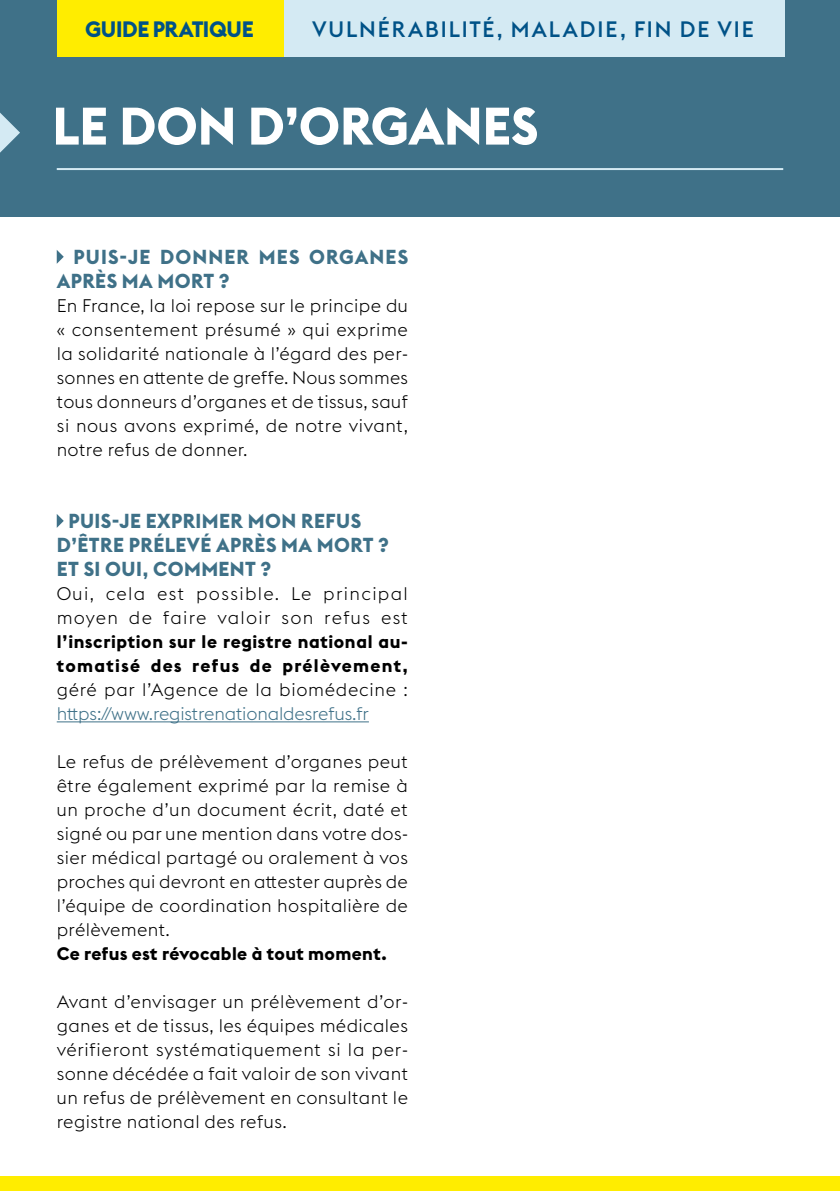
<style>
.page{position:relative;width:840px;height:1191px;background:#fff}
.page>*{position:absolute;margin:0;border:0;box-sizing:border-box;transform-origin:0 0}
.t1{font:700 52px "Euclid Flex";color:#fff}
.t2{font:500 22px "Euclid Flex";letter-spacing:.085em;color:#005287}
.t3{font:700 22px "Euclid Flex";letter-spacing:-.02em;color:#005287}
.t4{font:700 20px/24px "Euclid Flex";letter-spacing:.02em;color:#3f7188}
.t5{font:700 20px/24px "Euclid Flex";letter-spacing:.055em;color:#3f7188}
.t6{font:300 18px/24px "Euclid Flex";letter-spacing:.02em;color:#000;text-align:justify}
.t7{font:700 18px/24px "Euclid Flex";letter-spacing:.035em;color:#000}
.t8{font:300 18px/24px "Euclid Flex";letter-spacing:.07em;color:#000}
.t9{font:300 18px "Euclid Flex";letter-spacing:-.01em;color:#3f7188}
.t10{font:300 18px "Euclid Flex";letter-spacing:.04em;color:#000}
</style>
<div class="page">
<div style="left:0;top:1176px;width:839px;height:15px;background:#ffed00"></div>
<hr style="left:57px;top:721px;width:312px;height:1px;background:#3f7188">
<svg style="left:57px;top:250px;width:7px;height:14px"></svg>
<svg style="left:57px;top:514px;width:7px;height:14px"></svg>
<div style="left:0;top:0;width:839px;height:216px;background:#3f7188"></div>
<svg style="left:0;top:113px;width:20px;height:40px"></svg>
<div style="left:57px;top:0;width:226px;height:57px;background:#ffed00"></div>
<hr style="left:57px;top:168px;width:725px;height:2px;background:#d4eaf3">
<div style="left:283px;top:0;width:500px;height:57px;background:#d4eaf3"></div>
<p class="t3" style="left:85px;top:17px;width:170px">GUIDE PRATIQUE</p>
<p class="t2" style="left:312px;top:17px;width:443px">VULNÉRABILITÉ, MALADIE, FIN DE VIE</p>
<h1 class="t1" style="left:52px;top:96px;width:487px">LE DON D’ORGANES</h1>
<p class="t5" style="left:57px;top:245px;width:352px;text-indent:17px">PUIS-JE DONNER MES ORGANES<br>APRÈS MA MORT ?</p>
<p class="t6" style="left:57px;top:294px;width:352px">En France, la loi repose sur le principe du « consentement présumé » qui exprime la solidarité nationale à l’égard des per&shy;sonnes en attente de greffe. Nous sommes tous donneurs d’organes et de tissus, sauf si nous avons exprimé, de notre vivant, notre refus de donner.</p>
<p class="t4" style="left:57px;top:509px;width:333px;text-indent:12px">PUIS-JE EXPRIMER MON REFUS<br>D’ÊTRE PRÉLEVÉ APRÈS MA MORT ?<br>ET SI OUI, COMMENT ?</p>
<p class="t8" style="left:57px;top:582px;width:352px">Oui, cela est possible. Le principal moyen de faire valoir son refus est</p>
<p class="t7" style="left:57px;top:630px;width:352px">l’inscription sur le registre national au&shy;tomatisé des refus de prélèvement,</p>
<p class="t10" style="left:57px;top:679px;width:352px">géré par l’Agence de la biomédecine :</p>
<p class="t9" style="left:57px;top:703px;width:313px">https://www.registrenationaldesrefus.fr</p>
<p class="t6" style="left:57px;top:750px;width:352px">Le refus de prélèvement d’organes peut être également exprimé par la remise à un proche d’un document écrit, daté et signé ou par une mention dans votre dos&shy;sier médical partagé ou oralement à vos proches qui devront en attester auprès de l’équipe de coordination hospitalière de prélèvement.</p>
<p class="t7" style="left:57px;top:942px;width:332px">Ce refus est révocable à tout moment.</p>
<p class="t6" style="left:57px;top:990px;width:352px">Avant d’envisager un prélèvement d’or&shy;ganes et de tissus, les équipes médicales vérifieront systématiquement si la per&shy;sonne décédée a fait valoir de son vivant un refus de prélèvement en consultant le registre national des refus.</p>
</div>
